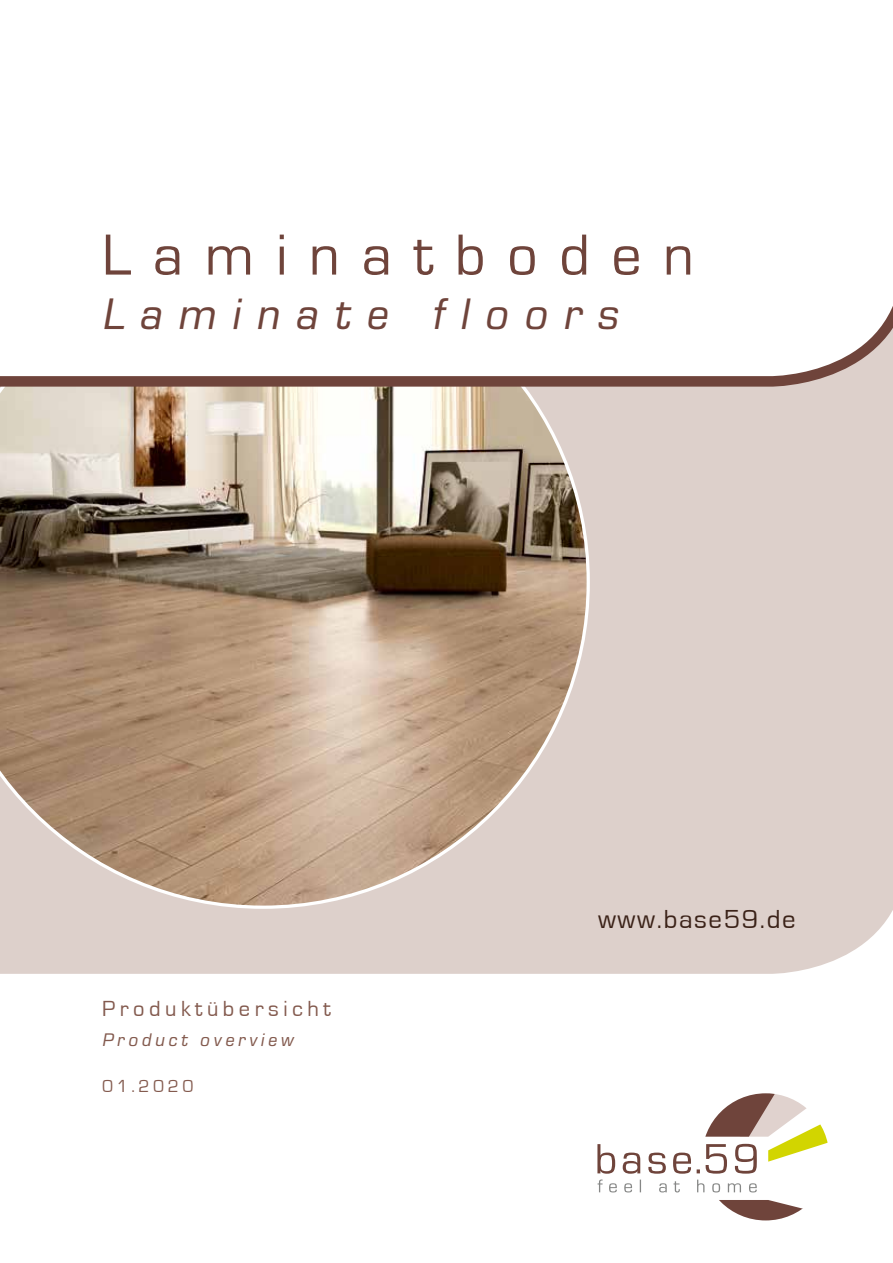
<style>
.page{position:relative;width:893px;height:1263px;background:#fff}
.page>*{position:absolute;margin:0;border:0;box-sizing:border-box;transform-origin:0 0}
.t1{font:60px "Eurostile";letter-spacing:.36em;color:#6f443b}
.t2{font:italic 43.5px "Eurostile BQ";letter-spacing:.36em;color:#6f443b}
.t3{font:26.85px "Eurostile";letter-spacing:.06em;color:#3b2218}
.t4{font:22.5px "Eurostile";letter-spacing:.2em;color:#835a4e}
.t5{font:italic 18px "Eurostile BQ";letter-spacing:.2em;color:#835a4e}
.t6{font:18px "Eurostile";letter-spacing:.2em;color:#835a4e}
</style>
<div class="page">
<div style="left:0;top:392px;width:893px;height:582px;background:#ddd0cb"></div>
<svg style="left:0;top:392px;width:590px;height:517px;background:#b7a18d"></svg>
<svg style="left:0;top:306px;width:893px;height:86px"></svg>
<svg style="left:719px;top:1200px;width:84px;height:20px"></svg>
<svg style="left:597px;top:1093px;width:231px;height:99px"></svg>
<h1 class="t1" style="left:102px;top:223px;width:593px">Laminatboden</h1>
<h2 class="t2" style="left:102px;top:291px;width:518px">Laminate floors</h2>
<p class="t4" style="left:102px;top:997px;width:230px">Produktübersicht</p>
<p class="t5" style="left:102px;top:1030px;width:193px">Product overview</p>
<p class="t6" style="left:102px;top:1077px;width:93px">01.2020</p>
<p class="t3" style="left:598px;top:905px;width:199px">www.base59.de</p>
</div>
